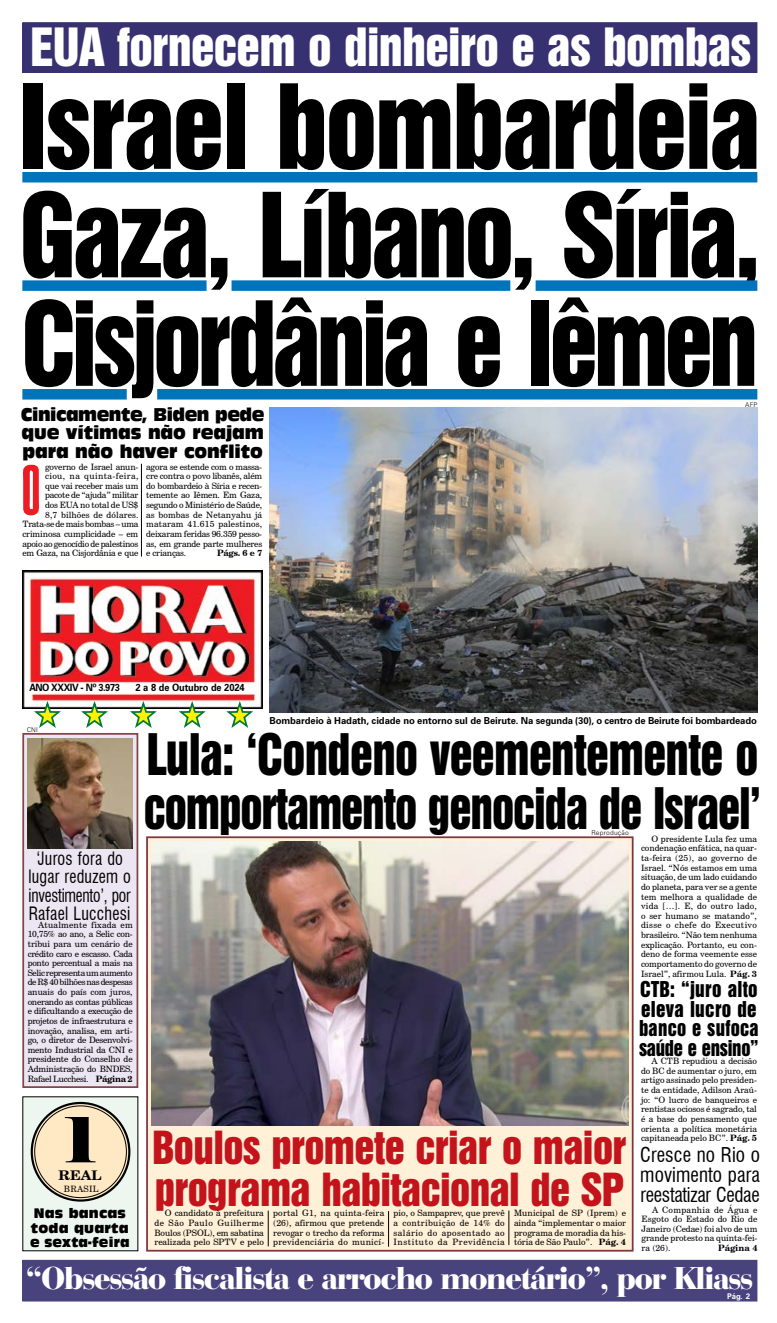
<style>
.page{position:relative;width:777px;height:1323px;background:#fff}
.page>*{position:absolute;margin:0;border:0;box-sizing:border-box;transform-origin:0 0}
.t1{font:106.75px/108.5px "Swiss 921 BT Regular A";letter-spacing:-.03em;color:#000;text-align:justify}
.t2{font:62.21px "Elephant";color:#000}
.t3{font:52.24px/53.1px "Swiss 921 BT Regular A";letter-spacing:-.025em;color:#000;scale:.9 1}
.t4{font:48.12px "Swiss 921 BT Regular A";letter-spacing:-.015em;color:#fff}
.t5{font:41.65px/41.6px "Swiss 921 BT Regular A";letter-spacing:-.015em;color:#c4141b}
.t6{font:900 32.9px "Bauer Bodoni BT";letter-spacing:-.04em;color:#fff}
.t7{font:19.95px/19.9px "Swiss 921 BT Regular A";letter-spacing:.015em;color:#000;text-align:justify}
.t8{font:condensed 19.95px/19.9px "Swiss 721 BT";letter-spacing:.005em;color:#000;text-align:justify;scale:.96 1}
.t9{font:18.03px/18.3px "Antique Olive Compact";letter-spacing:-.01em;color:#000;text-align:justify;scale:.91 1}
.t10{font:condensed 18.03px/18.3px "Swiss 721 BT";letter-spacing:.015em;color:#000;text-align:center;scale:.89 1}
.t11{font:13.47px/14.2px "Antique Olive Compact";letter-spacing:.01em;color:#000;scale:.96 1}
.t12{font:13.39px "Antique Olive Compact";letter-spacing:.01em;color:#000;scale:.92 1}
.t13{font:700 13.3px "Century Schoolbook BT";color:#000;scale:1.06 1}
.t14{font:700 10.15px "Zurich BT";letter-spacing:-.01em;color:#000;scale:.92 1}
.t15{font:700 10.15px "Zurich BT";letter-spacing:-.05em;color:#000;scale:.92 1}
.t16{font:700 9.62px "Zurich BT";letter-spacing:-.01em;color:#000}
.t17{font:8.75px/9.6px "Century Schoolbook BT";letter-spacing:-.005em;color:#000;text-align:justify}
.t18{font:700 8.75px "Century Schoolbook BT";color:#000}
.t19{font:700 7.88px "Zurich BT";color:#fff}
.t20{font:300 6.56px "Zurich BT";letter-spacing:.03em;color:#000}
.s1{font-weight:700}
</style>
<div class="page">
<div style="left:23px;top:23px;width:734px;height:49px;background:#373171"></div>
<div style="left:22px;top:22px;width:735px;height:51px;border:1px solid #373171"></div>
<div style="left:157px;top:389px;width:600px;height:11px;background:#0074bb"></div>
<div style="left:147px;top:837px;width:486px;height:414px;background:#fff0d8"></div>
<div style="left:146px;top:836px;width:488px;height:416px;border:2px solid #81343c"></div>
<div style="left:23px;top:1260px;width:734px;height:41px;background:#48437d"></div>
<div style="left:22px;top:172px;width:735px;height:10px;background:#0074bb"></div>
<div style="left:536px;top:280px;width:221px;height:11px;background:#0074bb"></div>
<div style="left:22px;top:280px;width:185px;height:11px;background:#0074bb"></div>
<hr style="left:141px;top:464px;width:1px;height:93px;background:#000">
<hr style="left:268px;top:1211px;width:1px;height:35px;background:#000">
<hr style="left:388px;top:1211px;width:1px;height:36px;background:#000">
<hr style="left:508px;top:1211px;width:1px;height:34px;background:#000">
<img style="left:22px;top:570px;width:240px;height:138px">
<svg style="left:224px;top:701px;width:32px;height:27px"></svg>
<svg style="left:176px;top:701px;width:32px;height:27px"></svg>
<svg style="left:127px;top:701px;width:32px;height:27px"></svg>
<svg style="left:79px;top:701px;width:31px;height:27px"></svg>
<svg style="left:32px;top:701px;width:31px;height:27px"></svg>
<div style="left:23px;top:734px;width:114px;height:353px;background:#ece6f2"></div>
<div style="left:22px;top:733px;width:116px;height:355px;border:2px solid #804548"></div>
<div style="left:23px;top:1097px;width:115px;height:154px;background:#edf7ef"></div>
<div style="left:33px;top:1104px;width:95px;height:95px;background:#ffe9c5;border-radius:50%"></div>
<div style="left:31px;top:1102px;width:99px;height:100px;border:2px solid #000;border-radius:50%"></div>
<img style="left:23px;top:464px;width:16px;height:51px">
<img style="left:270px;top:407px;width:487px;height:306px">
<img style="left:152px;top:841px;width:477px;height:285px">
<img style="left:28px;top:739px;width:105px;height:109px">
<div style="left:232px;top:280px;width:278px;height:11px;background:#0074bb"></div>
<div style="left:22px;top:389px;width:105px;height:11px;background:#0074bb"></div>
<h3 class="t4" style="left:30px;top:16px;width:722px">EUA fornecem o dinheiro e as bombas</h3>
<h1 class="t1" style="left:19px;top:71px;width:743px">Israel bombardeia Gaza, Líbano, Síria, Cisjordânia e Iêmen</h1>
<h3 class="t9" style="left:21px;top:405px;width:269px">Cinicamente, Biden pede que vítimas não reajam para não haver conflito</h3>
<p class="t17" style="left:22px;top:462px;width:117px;text-align:right">governo de Israel anun-<br>ciou, na quinta-feira,<br>que vai receber mais um pacote de “ajuda” militar<br>dos EUA no total de US$<br>8,7 bilhões de dólares.<br>Trata-se de mais bombas – uma criminosa cumplicidade – em apoio ao genocídio de palestinos em Gaza, na Cisjordânia e que</p>
<p class="t17" style="left:146px;top:462px;width:117px">agora se estende com o massa&shy;cre contra o povo libanês, além do bombardeio à Síria e recen&shy;temente ao Iêmen. Em Gaza, segundo o Ministério de Saúde, as bombas de Netanyahu já mataram 41.615 palestinos, deixaram feridas 96.359 pesso&shy;as, em grande parte mulheres e crianças.</p>
<p class="t20" style="left:745px;top:401px;width:14px">AFP</p>
<p class="t18" style="left:217px;top:547px;width:47px">Págs. 6 e 7</p>
<p class="t15" style="left:29px;top:681px;width:100px">ANO XXXIV - Nº 3.973</p>
<p class="t14" style="left:136px;top:681px;width:120px">2 a 8 de Outubro de 2024</p>
<p class="t20" style="left:27px;top:726px;width:13px">CNI</p>
<h3 class="t10" style="left:28px;top:849px;width:117px">‘Juros fora do lugar reduzem o investimento’, por<br>Rafael Lucchesi</h3>
<p class="t17" style="left:28px;top:920px;width:107px;text-indent:10px">Atualmente fixada em 10,75% ao ano, a Selic con&shy;tribui para um cenário de crédito caro e escasso. Cada ponto percentual a mais na Selic representa um aumento de R$ 40 bilhões nas despesas anuais do país com juros, onerando as contas públicas e dificultando a execução de projetos de infraestrutura e inovação, analisa, em arti&shy;go, o diretor de Desenvolvi&shy;mento Industrial da CNI e presidente do Conselho de Administração do BNDES, Rafael Lucchesi. <span class="s1">Página 2</span></p>
<h2 class="t2" style="left:64px;top:1101px;width:35px">1</h2>
<h3 class="t13" style="left:59px;top:1166px;width:42px">REAL</h3>
<p class="t17" style="left:64px;top:1184px;width:36px">BRASIL</p>
<h3 class="t11" style="left:31px;top:1206px;width:104px">Nas bancas toda quarta</h3>
<h3 class="t12" style="left:30px;top:1234px;width:110px">e sexta-feira</h3>
<p class="t16" style="left:270px;top:715px;width:489px">Bombardeio à Hadath, cidade no entorno sul de Beirute. Na segunda (30), o centro de Beirute foi bombardeado</p>
<h3 class="t3" style="left:144px;top:728px;width:687px">Lula: ‘Condeno veementemente o comportamento genocida de Israel’</h3>
<p class="t20" style="left:591px;top:829px;width:39px">Reprodução</p>
<p class="t17" style="left:641px;top:834px;width:117px;text-indent:10px">O presidente Lula fez uma condenação enfática, na quar&shy;ta-feira (25), ao governo de Israel. “Nós estamos em uma situação, de um lado cuidando do planeta, para ver se a gente tem melhora a qualidade de vida […]. E, do outro lado, o ser humano se matando”, disse o chefe do Executivo brasileiro. “Não tem nenhuma explicação. Portanto, eu con&shy;deno de forma veemente esse comportamento do governo de Israel”, afirmou Lula. <span class="s1">Pág. 3</span></p>
<h3 class="t7" style="left:639px;top:979px;width:121px">CTB: “juro alto eleva lucro de banco e sufoca saúde e ensino”</h3>
<p class="t17" style="left:641px;top:1056px;width:117px;text-indent:10px">A CTB repudiou a decisão do BC de aumentar o juro, em artigo assinado pelo presiden&shy;te da entidade, Adilson Araú&shy;jo: “O lucro de banqueiros e rentistas ociosos é sagrado, tal é a base do pensamento que orienta a política monetária capitaneada pelo BC”. <span class="s1">Pág. 5</span></p>
<h3 class="t5" style="left:152px;top:1126px;width:476px">Boulos promete criar o maior programa habitacional de SP</h3>
<h3 class="t8" style="left:640px;top:1145px;width:126px">Cresce no Rio o movimento para reestatizar Cedae</h3>
<p class="t17" style="left:642px;top:1205px;width:117px;text-indent:10px">A Companhia de Água e Esgoto do Estado do Rio de Janeiro (Cedae) foi alvo de um grande protesto na quinta-fei&shy;ra (26).</p>
<p class="t17" style="left:154px;top:1208px;width:111px;text-indent:10px">O candidato à prefeitura de São Paulo Guilherme Boulos (PSOL), em sabatina realizada pelo SPTV e pelo</p>
<p class="t17" style="left:273px;top:1208px;width:113px">portal G1, na quinta-feira (26), afirmou que pretende revogar o trecho da reforma previdenciária do municí-</p>
<p class="t17" style="left:394px;top:1208px;width:113px">pio, o Sampaprev, que prevê a contribuição de 14% do salário do aposentado ao Instituto da Previdência</p>
<p class="t17" style="left:514px;top:1208px;width:114px">Municipal de SP (Iprem) e ainda “implementar o maior programa de moradia da his&shy;tória de São Paulo”. <span class="s1">Pág. 4</span></p>
<p class="t18" style="left:718px;top:1242px;width:41px">Página 4</p>
<h3 class="t6" style="left:26px;top:1257px;width:729px">“Obsessão fiscalista e arrocho monetário”, por Kliass</h3>
<p class="t19" style="left:727px;top:1291px;width:25px">Pág. 2</p>
</div>
